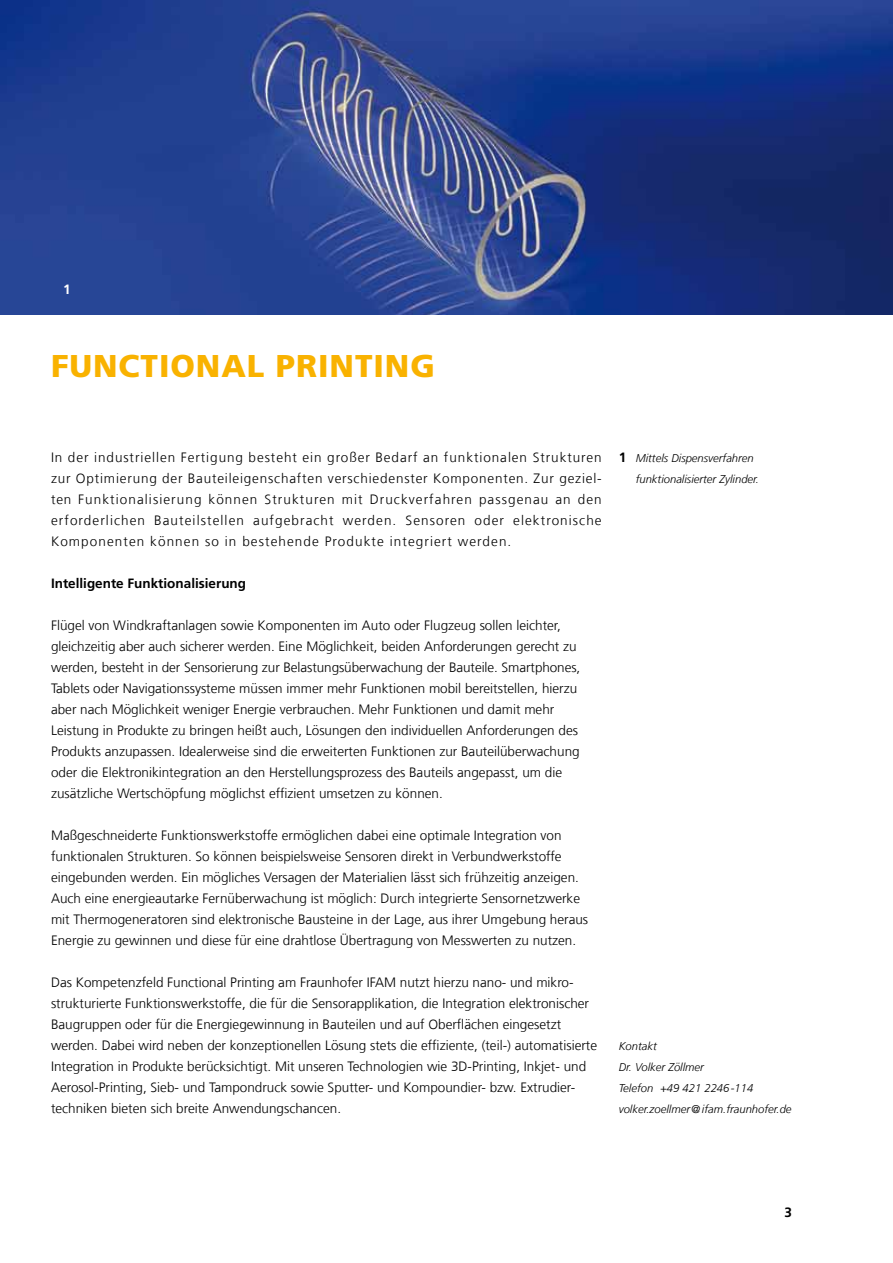
<style>
.page{position:relative;width:893px;height:1263px;background:#fff}
.page>*{position:absolute;margin:0;border:0;box-sizing:border-box;transform-origin:0 0}
.t1{font:900 31.5px "Frutiger LT Com";letter-spacing:.03em;color:#f9b200}
.t2{font:300 13.5px/21px "Frutiger LT Com";color:#000}
.t3{font:700 13.5px "Frutiger LT Com";color:#000}
.t4{font:700 13.5px "Frutiger LT Com";color:#fff}
.t5{font:italic 300 11.25px/21px "Frutiger LT Com";color:#000}
.s1{font-weight:700;font-style:normal;font-size:13.5px}
</style>
<div class="page">
<img style="left:0;top:0;width:893px;height:315px">
<p class="t4" style="left:63px;top:281px;width:9px">1</p>
<h1 class="t1" style="left:51px;top:347px;width:385px">FUNCTIONAL PRINTING</h1>
<p class="t2" style="left:51px;top:447px;width:552px;text-align:justify">In der industriellen Fertigung besteht ein großer Bedarf an funktionalen Strukturen zur Optimierung der Bauteileigenschaften verschiedenster Komponenten. Zur geziel&shy;ten Funktionalisierung können Strukturen mit Druckverfahren passgenau an den erforderlichen Bauteilstellen aufgebracht werden. Sensoren oder elektronische Komponenten können so in bestehende Produkte integriert werden.</p>
<p class="t3" style="left:51px;top:575px;width:197px">Intelligente Funktionalisierung</p>
<p class="t2" style="left:51px;top:615px;width:531px">Flügel von Windkraftanlagen sowie Komponenten im Auto oder Flugzeug sollen leichter, gleichzeitig aber auch sicherer werden. Eine Möglichkeit, beiden Anforderungen gerecht zu werden, besteht in der Sensorierung zur Belastungsüberwachung der Bauteile. Smartphones, Tablets oder Navigationssysteme müssen immer mehr Funktionen mobil bereitstellen, hierzu aber nach Möglichkeit weniger Energie verbrauchen. Mehr Funktionen und damit mehr Leistung in Produkte zu bringen heißt auch, Lösungen den individuellen Anforderungen des Produkts anzupassen. Idealerweise sind die erweiterten Funktionen zur Bauteilüberwachung oder die Elektronikintegration an den Herstellungsprozess des Bauteils angepasst, um die zusätzliche Wertschöpfung möglichst effizient umsetzen zu können.</p>
<p class="t2" style="left:51px;top:825px;width:539px">Maßgeschneiderte Funktionswerkstoffe ermöglichen dabei eine optimale Integration von funktionalen Strukturen. So können beispielsweise Sensoren direkt in Verbundwerkstoffe eingebunden werden. Ein mögliches Versagen der Materialien lässt sich frühzeitig anzeigen.<br>Auch eine energieautarke Fernüberwachung ist möglich: Durch integrierte Sensornetzwerke mit Thermogeneratoren sind elektronische Bausteine in der Lage, aus ihrer Umgebung heraus Energie zu gewinnen und diese für eine drahtlose Übertragung von Messwerten zu nutzen.</p>
<p class="t2" style="left:51px;top:972px;width:548px">Das Kompetenzfeld Functional Printing am Fraunhofer IFAM nutzt hierzu nano- und mikro&shy;strukturierte Funktionswerkstoffe, die für die Sensorapplikation, die Integration elektronischer Baugruppen oder für die Energiegewinnung in Bauteilen und auf Oberflächen eingesetzt werden. Dabei wird neben der konzeptionellen Lösung stets die effiziente, (teil-) automatisierte Integration in Produkte berücksichtigt. Mit unseren Technologien wie 3D-Printing, Inkjet- und Aerosol-Printing, Sieb- und Tampondruck sowie Sputter- und Kompoundier- bzw. Extrudier&shy;techniken bieten sich breite Anwendungschancen.</p>
<p class="t5" style="left:636px;top:447px;width:125px;text-indent:-17px"><span class="s1">1</span> Mittels Dispensverfahren funktionalisierter Zylinder.</p>
<p class="t5" style="left:619px;top:1035px;width:174px">Kontakt<br>Dr. Volker Zöllmer<br>Telefon +49 421 2246-114 volker.zoellmer@ifam.fraunhofer.de</p>
<p class="t3" style="left:784px;top:1204px;width:9px">3</p>
</div>
